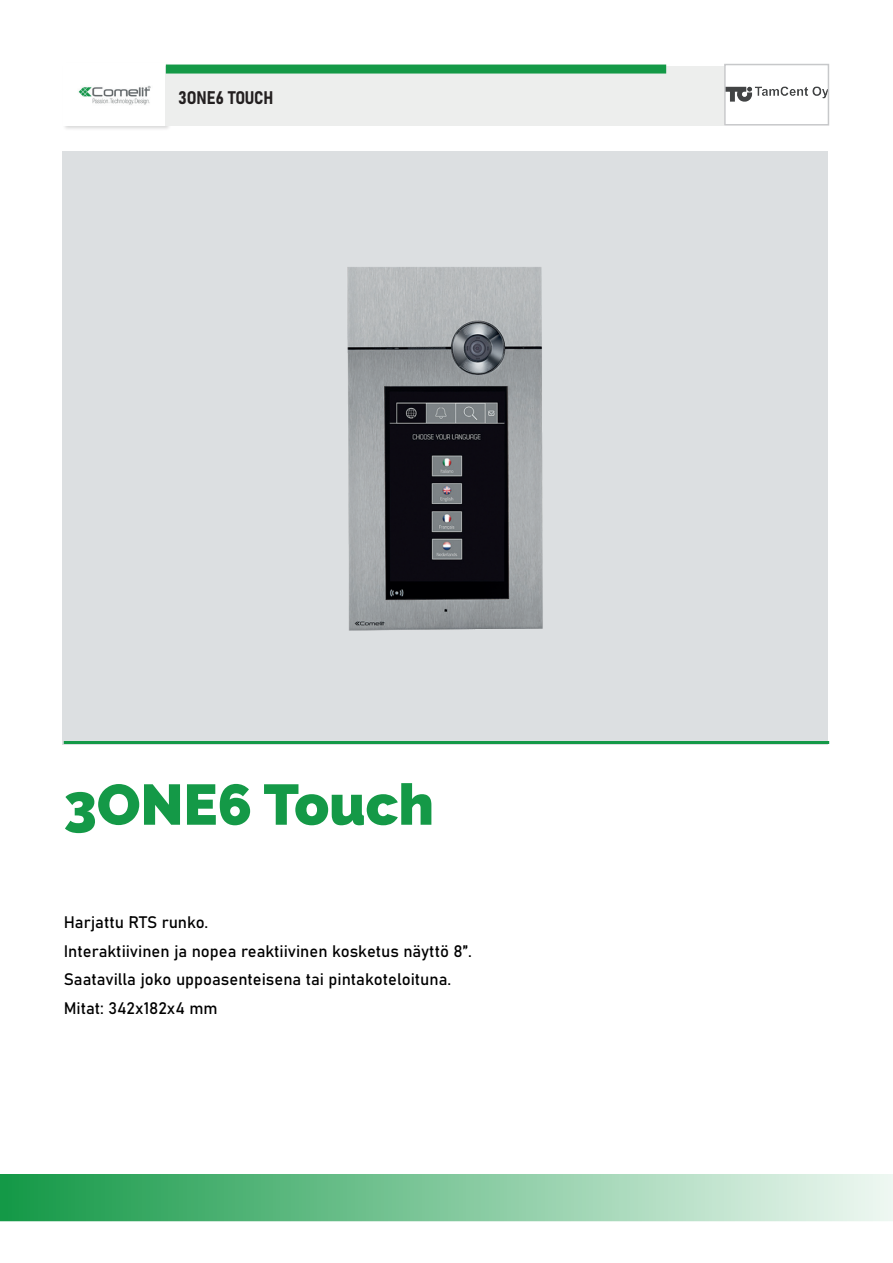
<style>
.page{position:relative;width:893px;height:1263px;background:#fff}
.page>*{position:absolute;margin:0;border:0;box-sizing:border-box;transform-origin:0 0}
.t1{font:900 57px "Raleway";color:#149947}
.t2{font:18px "Bahnschrift";letter-spacing:-.005em;color:#231f20}
.t3{font:16.5px/28.5px "Bahnschrift";color:#000}
</style>
<div class="page">
<div style="left:62px;top:152px;width:766px;height:593px;background:#dcdfe1"></div>
<svg style="left:0;top:1174px;width:893px;height:47px;background:#80c89c"></svg>
<hr style="left:64px;top:741px;width:765px;height:3px;background:#149947">
<img style="left:347px;top:267px;width:196px;height:364px">
<div style="left:62px;top:62px;width:109px;height:69px;background:#231f20;opacity:.18"></div>
<img style="left:64px;top:64px;width:102px;height:62px">
<div style="left:166px;top:66px;width:558px;height:60px;background:#edeeed"></div>
<img style="left:727px;top:86px;width:99px;height:16px">
<div style="left:724px;top:64px;width:105px;height:62px;border:2px solid #c7c8ca"></div>
<div style="left:166px;top:65px;width:500px;height:9px;background:#149947"></div>
<p class="t2" style="left:179px;top:84px;width:96px">3ONE6 TOUCH</p>
<h1 class="t1" style="left:64px;top:772px;width:372px">3ONE6 Touch</h1>
<p class="t3" style="left:64px;top:907px;width:409px">Harjattu RTS runko.<br>Interaktiivinen ja nopea reaktiivinen kosketus näyttö 8”.<br>Saatavilla joko uppoasenteisena tai pintakoteloituna.<br>Mitat: 342x182x4 mm</p>
</div>
